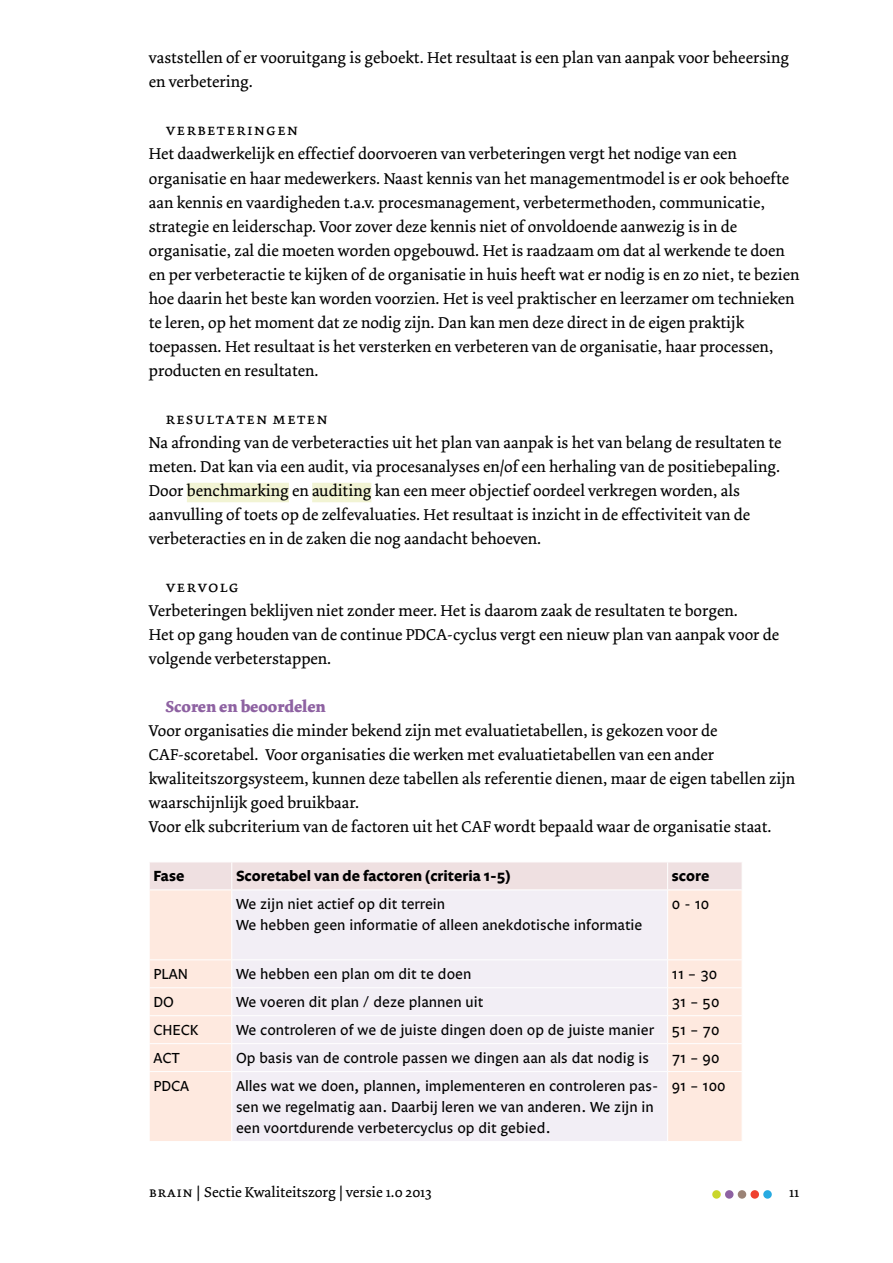
<style>
.page{position:relative;width:893px;height:1263px;background:#fff}
.page>*{position:absolute;margin:0;border:0;box-sizing:border-box;transform-origin:0 0}
.t1{font:16.5px/24px "Dolly";color:#000}
.t2{font:16.5px "Dolly Small Caps";letter-spacing:.05em;color:#000}
.t3{font:700 16.5px "Dolly";color:#8e62a2}
.t4{font:15px/21px "Legato One";color:#000}
.t5{font:700 15px "Legato One";color:#000}
.t6{font:15px "Dolly";color:#000}
.s1{font-family:"Dolly Small Caps"}
</style>
<div class="page">
<div style="left:712px;top:1190px;width:9px;height:9px;background:#cad62b;border-radius:50%"></div>
<div style="left:725px;top:1190px;width:8px;height:9px;background:#8e62a2;border-radius:50%"></div>
<div style="left:738px;top:1190px;width:8px;height:9px;background:#9b8376;border-radius:50%"></div>
<div style="left:750px;top:1190px;width:9px;height:9px;background:#ef4130;border-radius:50%"></div>
<div style="left:763px;top:1190px;width:9px;height:9px;background:#27aae1;border-radius:50%"></div>
<div style="left:187px;top:483px;width:102px;height:19px;background:#f2f4d4"></div>
<div style="left:312px;top:483px;width:59px;height:19px;background:#f2f4d4"></div>
<div style="left:150px;top:890px;width:592px;height:251px;background:#fee9df"></div>
<div style="left:232px;top:890px;width:435px;height:251px;background:#f2eef5"></div>
<hr style="left:149px;top:959px;width:83px;height:1px;background:#fff">
<hr style="left:232px;top:959px;width:436px;height:1px;background:#fff">
<hr style="left:668px;top:959px;width:74px;height:1px;background:#fff">
<hr style="left:149px;top:987px;width:83px;height:1px;background:#fff">
<hr style="left:232px;top:987px;width:436px;height:1px;background:#fff">
<hr style="left:668px;top:987px;width:74px;height:1px;background:#fff">
<hr style="left:149px;top:1015px;width:83px;height:1px;background:#fff">
<hr style="left:232px;top:1015px;width:436px;height:1px;background:#fff">
<hr style="left:668px;top:1015px;width:74px;height:1px;background:#fff">
<hr style="left:149px;top:1043px;width:83px;height:1px;background:#fff">
<hr style="left:232px;top:1043px;width:436px;height:1px;background:#fff">
<hr style="left:668px;top:1043px;width:74px;height:1px;background:#fff">
<hr style="left:149px;top:1071px;width:83px;height:1px;background:#fff">
<hr style="left:232px;top:1071px;width:436px;height:1px;background:#fff">
<hr style="left:668px;top:1071px;width:74px;height:1px;background:#fff">
<hr style="left:667px;top:890px;width:1px;height:69px;background:#fff">
<svg style="left:667px;top:960px;width:1px;height:111px"></svg>
<hr style="left:667px;top:1072px;width:1px;height:69px;background:#fff">
<hr style="left:231px;top:890px;width:1px;height:69px;background:#fff">
<svg style="left:231px;top:960px;width:1px;height:111px"></svg>
<hr style="left:231px;top:1072px;width:1px;height:69px;background:#fff">
<div style="left:150px;top:862px;width:592px;height:27px;background:#efe0e1"></div>
<p class="t1" style="left:149px;top:46px;width:642px">vaststellen of er vooruitgang is geboekt. Het resultaat is een plan van aanpak voor beheersing en verbetering.</p>
<p class="t2" style="left:165px;top:120px;width:134px">verbeteringen</p>
<p class="t1" style="left:149px;top:142px;width:652px">Het daadwerkelijk en effectief doorvoeren van verbeteringen vergt het nodige van een organisatie en haar medewerkers. Naast kennis van het managementmodel is er ook behoefte aan kennis en vaardigheden t.a.v. procesmanagement, verbetermethoden, communicatie, strategie en leiderschap. Voor zover deze kennis niet of onvoldoende aanwezig is in de organisatie, zal die moeten worden opgebouwd. Het is raadzaam om dat al werkende te doen en per verbeteractie te kijken of de organisatie in huis heeft wat er nodig is en zo niet, te bezien hoe daarin het beste kan worden voorzien. Het is veel praktischer en leerzamer om technieken te leren, op het moment dat ze nodig zijn. Dan kan men deze direct in de eigen praktijk toepassen. Het resultaat is het versterken en verbeteren van de organisatie, haar processen, producten en resultaten.</p>
<p class="t2" style="left:165px;top:408px;width:164px">resultaten meten</p>
<p class="t1" style="left:149px;top:430px;width:634px">Na afronding van de verbeteracties uit het plan van aanpak is het van belang de resultaten te meten. Dat kan via een audit, via procesanalyses en/of een herhaling van de positiebepaling.<br>Door benchmarking en auditing kan een meer objectief oordeel verkregen worden, als aanvulling of toets op de zelfevaluaties. Het resultaat is inzicht in de effectiviteit van de verbeteracties en in de zaken die nog aandacht behoeven.</p>
<p class="t2" style="left:165px;top:576px;width:75px">vervolg</p>
<p class="t1" style="left:149px;top:598px;width:632px">Verbeteringen beklijven niet zonder meer. Het is daarom zaak de resultaten te borgen.<br>Het op gang houden van de continue PDCA-cyclus vergt een nieuw plan van aanpak voor de volgende verbeterstappen.</p>
<p class="t3" style="left:165px;top:696px;width:162px">Scoren en beoordelen</p>
<p class="t1" style="left:149px;top:718px;width:648px">Voor organisaties die minder bekend zijn met evaluatietabellen, is gekozen voor de CAF-scoretabel. Voor organisaties die werken met evaluatietabellen van een ander kwaliteitszorgsysteem, kunnen deze tabellen als referentie dienen, maar de eigen tabellen zijn waarschijnlijk goed bruikbaar.<br>Voor elk subcriterium van de factoren uit het CAF wordt bepaald waar de organisatie staat.</p>
<p class="t5" style="left:153px;top:867px;width:32px">Fase</p>
<p class="t5" style="left:236px;top:867px;width:276px">Scoretabel van de factoren (criteria 1-5)</p>
<p class="t5" style="left:672px;top:867px;width:39px">score</p>
<p class="t4" style="left:236px;top:894px;width:408px">We zijn niet actief op dit terrein<br>We hebben geen informatie of alleen anekdotische informatie</p>
<p class="t4" style="left:672px;top:894px;width:39px">0 - 10</p>
<p class="t4" style="left:153px;top:964px;width:36px">PLAN</p>
<p class="t4" style="left:236px;top:964px;width:237px">We hebben een plan om dit te doen</p>
<p class="t4" style="left:672px;top:964px;width:47px">11 – 30</p>
<p class="t4" style="left:153px;top:992px;width:22px">DO</p>
<p class="t4" style="left:236px;top:992px;width:249px">We voeren dit plan / deze plannen uit</p>
<p class="t4" style="left:672px;top:992px;width:49px">31 – 50</p>
<p class="t4" style="left:153px;top:1020px;width:46px">CHECK</p>
<p class="t4" style="left:236px;top:1020px;width:485px">We controleren of we de juiste dingen doen op de juiste manier 51 – 70</p>
<p class="t4" style="left:153px;top:1048px;width:28px">ACT</p>
<p class="t4" style="left:236px;top:1048px;width:414px">Op basis van de controle passen we dingen aan als dat nodig is</p>
<p class="t4" style="left:672px;top:1048px;width:49px">71 – 90</p>
<p class="t4" style="left:153px;top:1076px;width:37px">PDCA</p>
<p class="t4" style="left:236px;top:1076px;width:424px">Alles wat we doen, plannen, implementeren en controleren pas&shy;sen we regelmatig aan. Daarbij leren we van anderen. We zijn in een voortdurende verbetercyclus op dit gebied.</p>
<p class="t4" style="left:672px;top:1076px;width:55px">91 – 100</p>
<p class="t6" style="left:149px;top:1183px;width:284px"><span class="s1">brain |</span> Sectie Kwaliteitszorg | versie 1.0 2013</p>
<p class="t6" style="left:789px;top:1183px;width:12px">11</p>
</div>
